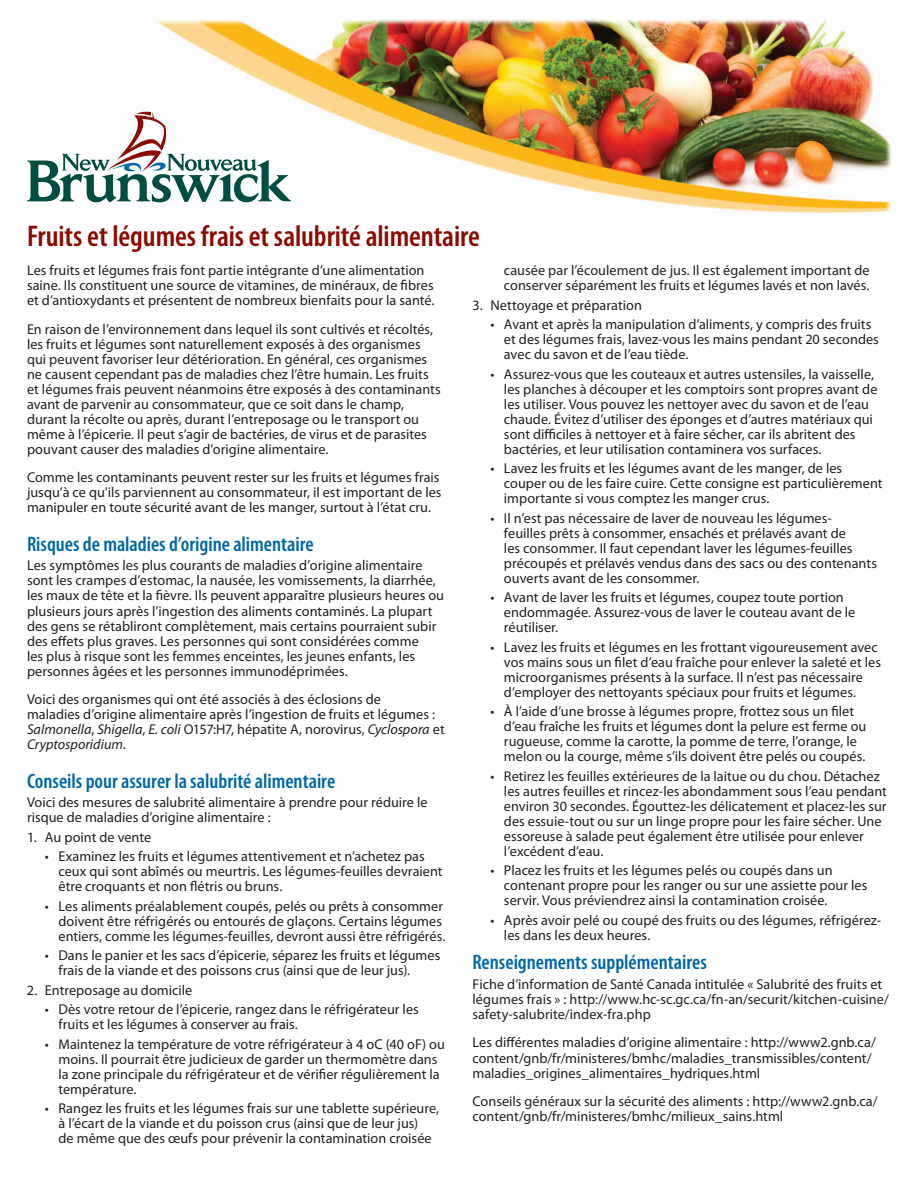
<style>
.page{position:relative;width:918px;height:1188px;background:#fff}
.page>*{position:absolute;margin:0;border:0;box-sizing:border-box;transform-origin:0 0}
.t1{font:600 condensed 30px "Myriad Pro";letter-spacing:-.005em;color:#8b0a02}
.t2{font:600 condensed 21px "Myriad Pro";color:#0068a9}
.t3{font:14.25px/15px "Myriad Pro";color:#231f20}
.s1{font-style:italic}
</style>
<div class="page">
<img style="left:109px;top:19px;width:783px;height:194px">
<svg style="left:27px;top:111px;width:264px;height:91px"></svg>
<h1 class="t1" style="left:27px;top:218px;width:455px">Fruits et légumes frais et salubrité alimentaire</h1>
<p class="t3" style="left:27px;top:263px;width:409px">Les fruits et légumes frais font partie intégrante d’une alimentation saine. Ils constituent une source de vitamines, de minéraux, de fibres et d’antioxydants et présentent de nombreux bienfaits pour la santé.</p>
<p class="t3" style="left:27px;top:321px;width:415px">En raison de l’environnement dans lequel ils sont cultivés et récoltés, les fruits et légumes sont naturellement exposés à des organismes qui peuvent favoriser leur détérioration. En général, ces organismes ne causent cependant pas de maladies chez l’être humain. Les fruits et légumes frais peuvent néanmoins être exposés à des contaminants avant de parvenir au consommateur, que ce soit dans le champ, durant la récolte ou après, durant l’entreposage ou le transport ou même à l’épicerie. Il peut s’agir de bactéries, de virus et de parasites pouvant causer des maladies d’origine alimentaire.</p>
<p class="t3" style="left:27px;top:470px;width:416px">Comme les contaminants peuvent rester sur les fruits et légumes frais jusqu’à ce qu’ils parviennent au consommateur, il est important de les manipuler en toute sécurité avant de les manger, surtout à l’état cru.</p>
<h2 class="t2" style="left:27px;top:531px;width:288px">Risques de maladies d’origine alimentaire</h2>
<p class="t3" style="left:27px;top:558px;width:419px">Les symptômes les plus courants de maladies d’origine alimentaire sont les crampes d’estomac, la nausée, les vomissements, la diarrhée, les maux de tête et la fièvre. Ils peuvent apparaître plusieurs heures ou plusieurs jours après l’ingestion des aliments contaminés. La plupart des gens se rétabliront complètement, mais certains pourraient subir des effets plus graves. Les personnes qui sont considérées comme<br>les plus à risque sont les femmes enceintes, les jeunes enfants, les personnes âgées et les personnes immunodéprimées.</p>
<p class="t3" style="left:27px;top:692px;width:419px">Voici des organismes qui ont été associés à des éclosions de<br>maladies d’origine alimentaire après l’ingestion de fruits et légumes :<br><span class="s1">Salmonella</span>, <span class="s1">Shigella</span>, <span class="s1">E. coli</span> O157:H7, hépatite A, norovirus, <span class="s1">Cyclospora</span> et <span class="s1">Cryptosporidium</span>.</p>
<h2 class="t2" style="left:27px;top:768px;width:310px">Conseils pour assurer la salubrité alimentaire</h2>
<p class="t3" style="left:27px;top:795px;width:402px">Voici des mesures de salubrité alimentaire à prendre pour réduire le risque de maladies d’origine alimentaire :</p>
<p class="t3" style="left:27px;top:829px;width:126px">1. Au point de vente</p>
<p class="t3" style="left:58px;top:849px;width:386px;text-indent:-13px">• Examinez les fruits et légumes attentivement et n’achetez pas ceux qui sont abîmés ou meurtris. Les légumes-feuilles devraient être croquants et non flétris ou bruns.</p>
<p class="t3" style="left:58px;top:898px;width:388px;text-indent:-13px">• Les aliments préalablement coupés, pelés ou prêts à consommer doivent être réfrigérés ou entourés de glaçons. Certains légumes entiers, comme les légumes-feuilles, devront aussi être réfrigérés.</p>
<p class="t3" style="left:58px;top:948px;width:383px;text-indent:-13px">• Dans le panier et les sacs d’épicerie, séparez les fruits et légumes frais de la viande et des poissons crus (ainsi que de leur jus).</p>
<p class="t3" style="left:27px;top:982px;width:167px">2. Entreposage au domicile</p>
<p class="t3" style="left:58px;top:1002px;width:362px;text-indent:-13px">• Dès votre retour de l’épicerie, rangez dans le réfrigérateur les fruits et les légumes à conserver au frais.</p>
<p class="t3" style="left:58px;top:1036px;width:388px;text-indent:-13px">• Maintenez la température de votre réfrigérateur à 4 oC (40 oF) ou moins. Il pourrait être judicieux de garder un thermomètre dans la zone principale du réfrigérateur et de vérifier régulièrement la température.</p>
<p class="t3" style="left:45px;top:1101px;width:396px;text-align:center">• Rangez les fruits et les légumes frais sur une tablette supérieure, à l’écart de la viande et du poisson crus (ainsi que de leur jus)<br>de même que des œufs pour prévenir la contamination croisée</p>
<p class="t3" style="left:504px;top:263px;width:367px">causée par l’écoulement de jus. Il est également important de conserver séparément les fruits et légumes lavés et non lavés.</p>
<p class="t3" style="left:472px;top:297px;width:171px">3. Nettoyage et préparation</p>
<p class="t3" style="left:504px;top:317px;width:376px;text-indent:-13px">• Avant et après la manipulation d’aliments, y compris des fruits et des légumes frais, lavez-vous les mains pendant 20 secondes avec du savon et de l’eau tiède.</p>
<p class="t3" style="left:504px;top:366px;width:375px;text-indent:-13px">• Assurez-vous que les couteaux et autres ustensiles, la vaisselle, les planches à découper et les comptoirs sont propres avant de les utiliser. Vous pouvez les nettoyer avec du savon et de l’eau chaude. Évitez d’utiliser des éponges et d’autres matériaux qui sont difficiles à nettoyer et à faire sécher, car ils abritent des bactéries, et leur utilisation contaminera vos surfaces.</p>
<p class="t3" style="left:504px;top:461px;width:380px;text-indent:-13px">• Lavez les fruits et les légumes avant de les manger, de les couper ou de les faire cuire. Cette consigne est particulièrement importante si vous comptez les manger crus.</p>
<p class="t3" style="left:504px;top:510px;width:375px;text-indent:-13px">• Il n’est pas nécessaire de laver de nouveau les légumes&shy;feuilles prêts à consommer, ensachés et prélavés avant de<br>les consommer. Il faut cependant laver les légumes-feuilles précoupés et prélavés vendus dans des sacs ou des contenants ouverts avant de les consommer.</p>
<p class="t3" style="left:504px;top:590px;width:353px;text-indent:-13px">• Avant de laver les fruits et légumes, coupez toute portion endommagée. Assurez-vous de laver le couteau avant de le réutiliser.</p>
<p class="t3" style="left:504px;top:639px;width:379px;text-indent:-13px">• Lavez les fruits et légumes en les frottant vigoureusement avec vos mains sous un filet d’eau fraîche pour enlever la saleté et les microorganismes présents à la surface. Il n’est pas nécessaire d’employer des nettoyants spéciaux pour fruits et légumes.</p>
<p class="t3" style="left:504px;top:704px;width:364px;text-indent:-13px">• À l’aide d’une brosse à légumes propre, frottez sous un filet d’eau fraîche les fruits et légumes dont la pelure est ferme ou rugueuse, comme la carotte, la pomme de terre, l’orange, le melon ou la courge, même s’ils doivent être pelés ou coupés.</p>
<p class="t3" style="left:504px;top:768px;width:384px;text-indent:-13px">• Retirez les feuilles extérieures de la laitue ou du chou. Détachez les autres feuilles et rincez-les abondamment sous l’eau pendant environ 30 secondes. Égouttez-les délicatement et placez-les sur des essuie-tout ou sur un linge propre pour les faire sécher. Une essoreuse à salade peut également être utilisée pour enlever l’excédent d’eau.</p>
<p class="t3" style="left:504px;top:863px;width:365px;text-indent:-13px">• Placez les fruits et les légumes pelés ou coupés dans un contenant propre pour les ranger ou sur une assiette pour les servir. Vous préviendrez ainsi la contamination croisée.</p>
<p class="t3" style="left:504px;top:912px;width:379px;text-indent:-13px">• Après avoir pelé ou coupé des fruits ou des légumes, réfrigérez&shy;les dans les deux heures.</p>
<h2 class="t2" style="left:472px;top:950px;width:236px">Renseignements supplémentaires</h2>
<p class="t3" style="left:472px;top:976px;width:418px">Fiche d’information de Santé Canada intitulée « Salubrité des fruits et légumes frais » : http://www.hc-sc.gc.ca/fn-an/securit/kitchen-cuisine/ safety-salubrite/index-fra.php</p>
<p class="t3" style="left:472px;top:1035px;width:405px">Les différentes maladies d’origine alimentaire : http://www2.gnb.ca/ content/gnb/fr/ministeres/bmhc/maladies_transmissibles/content/ maladies_origines_alimentaires_hydriques.html</p>
<p class="t3" style="left:472px;top:1094px;width:407px">Conseils généraux sur la sécurité des aliments : http://www2.gnb.ca/ content/gnb/fr/ministeres/bmhc/milieux_sains.html</p>
</div>
